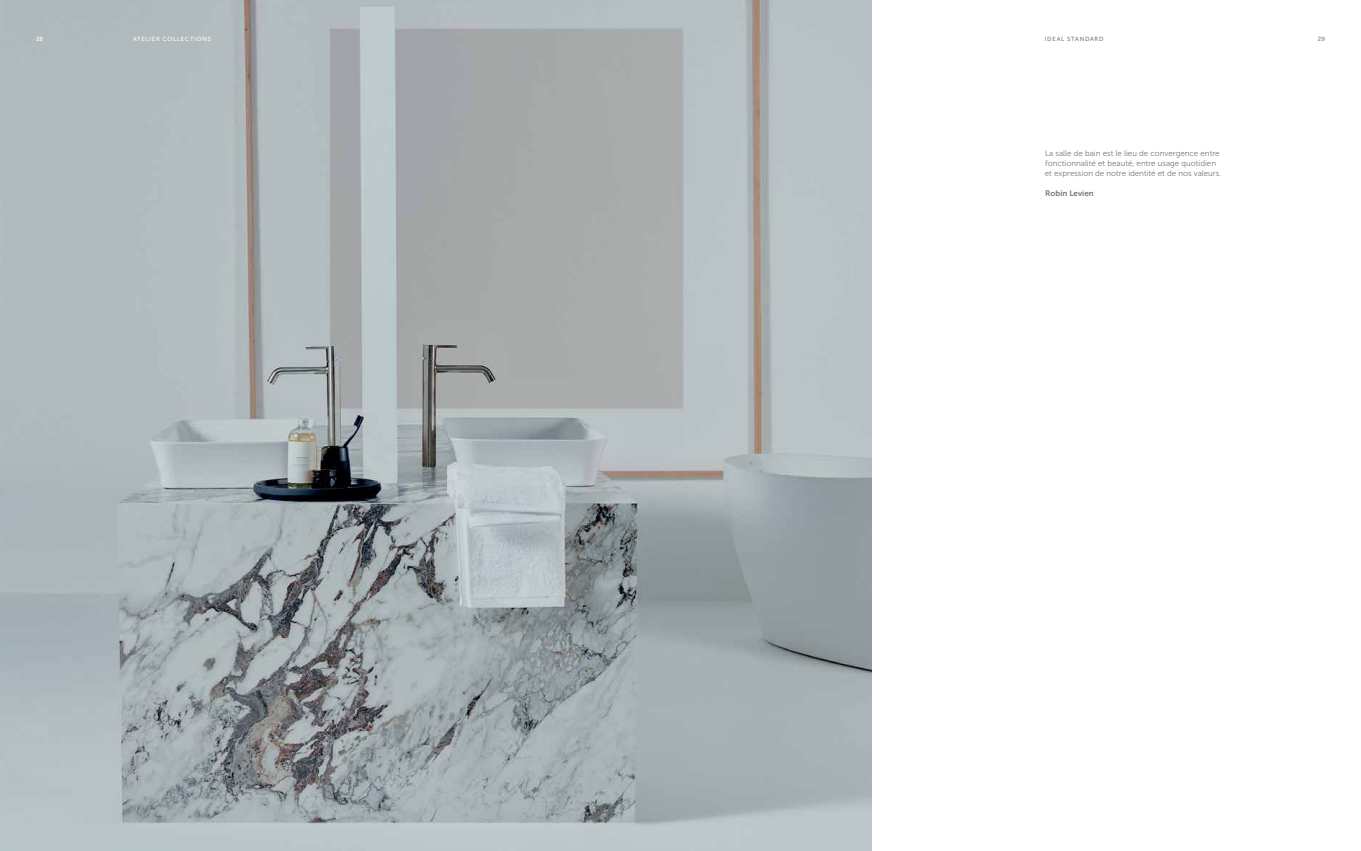
<style>
.page{position:relative;width:1361px;height:851px;background:#fff}
.page>*{position:absolute;margin:0;border:0;box-sizing:border-box;transform-origin:0 0}
.t1{font:8px/10px "Museo Sans 300";color:#73787c}
.t2{font:8px "Museo Sans 700";color:#73787c}
.t3{font:6px "Museo Sans 500";letter-spacing:.12em;color:#fff}
.t4{font:6px "Museo Sans 500";letter-spacing:.125em;color:#73787c}
</style>
<div class="page">
<img style="left:0;top:0;width:872px;height:850px">
<p class="t3" style="left:36px;top:35px;width:9px">28</p>
<p class="t3" style="left:133px;top:35px;width:80px">ATELIER COLLECTIONS</p>
<p class="t4" style="left:1044px;top:35px;width:60px">IDEAL STANDARD</p>
<p class="t4" style="left:1318px;top:35px;width:9px">29</p>
<p class="t1" style="left:1045px;top:148px;width:178px">La salle de bain est le lieu de convergence entre fonctionnalité et beauté, entre usage quotidien et expression de notre identité et de nos valeurs.</p>
<p class="t2" style="left:1045px;top:189px;width:50px">Robin Levien</p>
</div>
